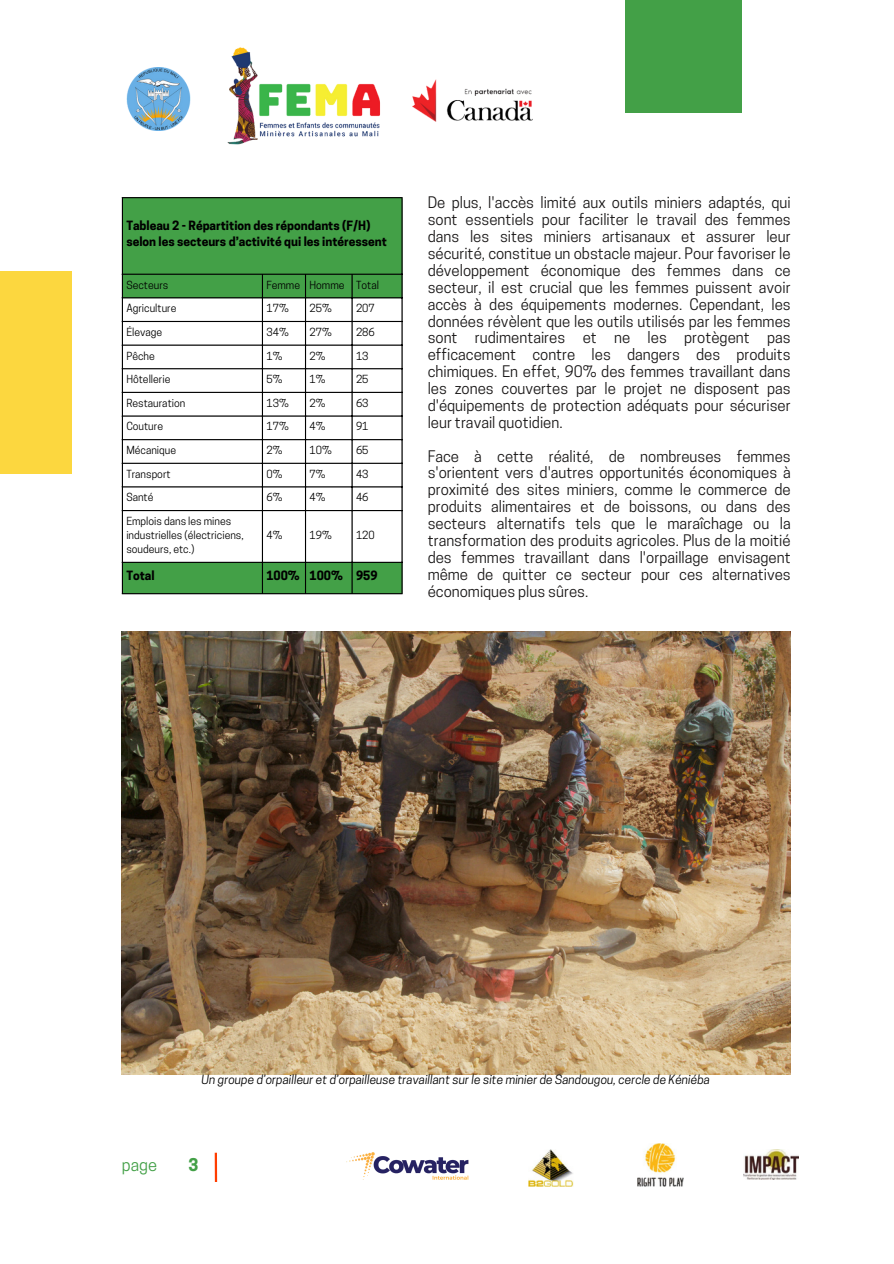
<style>
.page{position:relative;width:894px;height:1264px;background:#fff}
.page>*{position:absolute;margin:0;border:0;box-sizing:border-box;transform-origin:0 0}
.t1{font:16.5px "Cooper Hewitt";color:#43a047}
.t2{font:700 16.5px "Cooper Hewitt";color:#43a047}
.t3{font:15px/16.8px "Cooper Hewitt";color:#191717;text-align:justify}
.t4{font:700 12px/16.6px "Cooper Hewitt";color:#000}
.t5{font:italic 12px "Cooper Hewitt";color:#000}
.t6{font:10.5px/14px "Cooper Hewitt";color:#000}
</style>
<div class="page">
<div style="left:0;top:271px;width:71px;height:202px;background:#fcd73f"></div>
<div style="left:625px;top:0;width:116px;height:113px;background:#43a047"></div>
<hr style="left:215px;top:1152px;width:2px;height:29px;background:#ff3d00">
<img style="left:346px;top:1152px;width:123px;height:28px">
<img style="left:743px;top:1149px;width:54px;height:30px">
<img style="left:637px;top:1143px;width:46px;height:43px">
<img style="left:528px;top:1149px;width:45px;height:37px">
<img style="left:227px;top:47px;width:153px;height:98px">
<img style="left:126px;top:68px;width:65px;height:63px">
<img style="left:412px;top:79px;width:121px;height:43px">
<svg style="left:123px;top:198px;width:278px;height:395px"></svg>
<hr style="left:122px;top:198px;width:1px;height:395px;background:#000">
<hr style="left:262px;top:275px;width:1px;height:318px;background:#000">
<hr style="left:305px;top:275px;width:1px;height:318px;background:#000">
<hr style="left:351px;top:275px;width:1px;height:318px;background:#000">
<hr style="left:401px;top:198px;width:1px;height:395px;background:#000">
<hr style="left:122px;top:197px;width:280px;height:1px;background:#000">
<hr style="left:122px;top:274px;width:280px;height:1px;background:#000">
<hr style="left:122px;top:297px;width:280px;height:1px;background:#000">
<hr style="left:122px;top:321px;width:280px;height:1px;background:#000">
<hr style="left:122px;top:344px;width:280px;height:2px;background:#000">
<hr style="left:122px;top:368px;width:280px;height:1px;background:#000">
<hr style="left:122px;top:392px;width:280px;height:1px;background:#000">
<hr style="left:122px;top:415px;width:280px;height:1px;background:#000">
<hr style="left:122px;top:439px;width:280px;height:1px;background:#000">
<hr style="left:122px;top:463px;width:280px;height:1px;background:#000">
<hr style="left:122px;top:486px;width:280px;height:1px;background:#000">
<hr style="left:122px;top:510px;width:280px;height:1px;background:#000">
<hr style="left:122px;top:562px;width:280px;height:1px;background:#000">
<hr style="left:122px;top:593px;width:280px;height:1px;background:#000">
<img style="left:122px;top:631px;width:668px;height:443px">
<p class="t4" style="left:126px;top:218px;width:262px">Tableau 2 - Répartition des répondants (F/H) selon les secteurs d’activité qui les intéressent</p>
<p class="t6" style="left:126px;top:279px;width:43px">Secteurs</p>
<p class="t6" style="left:266px;top:279px;width:35px">Femme</p>
<p class="t6" style="left:309px;top:279px;width:37px">Homme</p>
<p class="t6" style="left:356px;top:279px;width:24px">Total</p>
<p class="t6" style="left:126px;top:303px;width:52px">Agriculture</p>
<p class="t6" style="left:266px;top:303px;width:24px">17%</p>
<p class="t6" style="left:309px;top:303px;width:24px">25%</p>
<p class="t6" style="left:356px;top:303px;width:20px">207</p>
<p class="t6" style="left:126px;top:326px;width:37px">Élevage</p>
<p class="t6" style="left:266px;top:326px;width:24px">34%</p>
<p class="t6" style="left:309px;top:326px;width:24px">27%</p>
<p class="t6" style="left:356px;top:326px;width:20px">286</p>
<p class="t6" style="left:126px;top:350px;width:30px">Pêche</p>
<p class="t6" style="left:266px;top:350px;width:17px">1%</p>
<p class="t6" style="left:309px;top:350px;width:17px">2%</p>
<p class="t6" style="left:356px;top:350px;width:14px">13</p>
<p class="t6" style="left:126px;top:373px;width:46px">Hôtellerie</p>
<p class="t6" style="left:266px;top:373px;width:17px">5%</p>
<p class="t6" style="left:309px;top:373px;width:17px">1%</p>
<p class="t6" style="left:356px;top:373px;width:14px">25</p>
<p class="t6" style="left:126px;top:397px;width:61px">Restauration</p>
<p class="t6" style="left:266px;top:397px;width:24px">13%</p>
<p class="t6" style="left:309px;top:397px;width:17px">2%</p>
<p class="t6" style="left:356px;top:397px;width:14px">63</p>
<p class="t6" style="left:126px;top:421px;width:38px">Couture</p>
<p class="t6" style="left:266px;top:421px;width:24px">17%</p>
<p class="t6" style="left:309px;top:421px;width:17px">4%</p>
<p class="t6" style="left:356px;top:421px;width:14px">91</p>
<p class="t6" style="left:126px;top:444px;width:51px">Mécanique</p>
<p class="t6" style="left:266px;top:444px;width:17px">2%</p>
<p class="t6" style="left:309px;top:444px;width:24px">10%</p>
<p class="t6" style="left:356px;top:444px;width:14px">65</p>
<p class="t6" style="left:126px;top:468px;width:46px">Transport</p>
<p class="t6" style="left:266px;top:468px;width:17px">0%</p>
<p class="t6" style="left:309px;top:468px;width:17px">7%</p>
<p class="t6" style="left:356px;top:468px;width:14px">43</p>
<p class="t6" style="left:126px;top:492px;width:29px">Santé</p>
<p class="t6" style="left:266px;top:492px;width:17px">6%</p>
<p class="t6" style="left:309px;top:492px;width:17px">4%</p>
<p class="t6" style="left:356px;top:492px;width:14px">46</p>
<p class="t6" style="left:126px;top:515px;width:119px">Emplois dans les mines industrielles (électriciens, soudeurs, etc.)</p>
<p class="t6" style="left:266px;top:529px;width:17px">4%</p>
<h1 class="t6" style="left:309px;top:529px;width:24px">19%</h1>
<h1 class="t6" style="left:356px;top:529px;width:20px">120</h1>
<p class="t4" style="left:126px;top:569px;width:30px">Total</p>
<p class="t4" style="left:266px;top:569px;width:35px">100%</p>
<h1 class="t4" style="left:309px;top:569px;width:35px">100%</h1>
<p class="t4" style="left:356px;top:569px;width:23px">959</p>
<p class="t3" style="left:427px;top:196px;width:364px">De plus, l'accès limité aux outils miniers adaptés, qui sont essentiels pour faciliter le travail des femmes dans les sites miniers artisanaux et assurer leur sécurité, constitue un obstacle majeur. Pour favoriser le développement économique des femmes dans ce secteur, il est crucial que les femmes puissent avoir accès à des équipements modernes. Cependant, les données révèlent que les outils utilisés par les femmes sont rudimentaires et ne les protègent pas efficacement contre les dangers des produits chimiques. En effet, 90% des femmes travaillant dans les zones couvertes par le projet ne disposent pas d'équipements de protection adéquats pour sécuriser leur travail quotidien.</p>
<p class="t3" style="left:427px;top:449px;width:364px">Face à cette réalité, de nombreuses femmes s'orientent vers d'autres opportunités économiques à proximité des sites miniers, comme le commerce de produits alimentaires et de boissons, ou dans des secteurs alternatifs tels que le maraîchage ou la transformation des produits agricoles. Plus de la moitié des femmes travaillant dans l'orpaillage envisagent même de quitter ce secteur pour ces alternatives économiques plus sûres.</p>
<p class="t5" style="left:201px;top:1074px;width:510px">Un groupe d’orpailleur et d’orpailleuse travaillant sur le site minier de Sandougou, cercle de Kéniéba</p>
<p class="t1" style="left:122px;top:1159px;width:37px">page</p>
<p class="t2" style="left:188px;top:1159px;width:11px">3</p>
</div>
